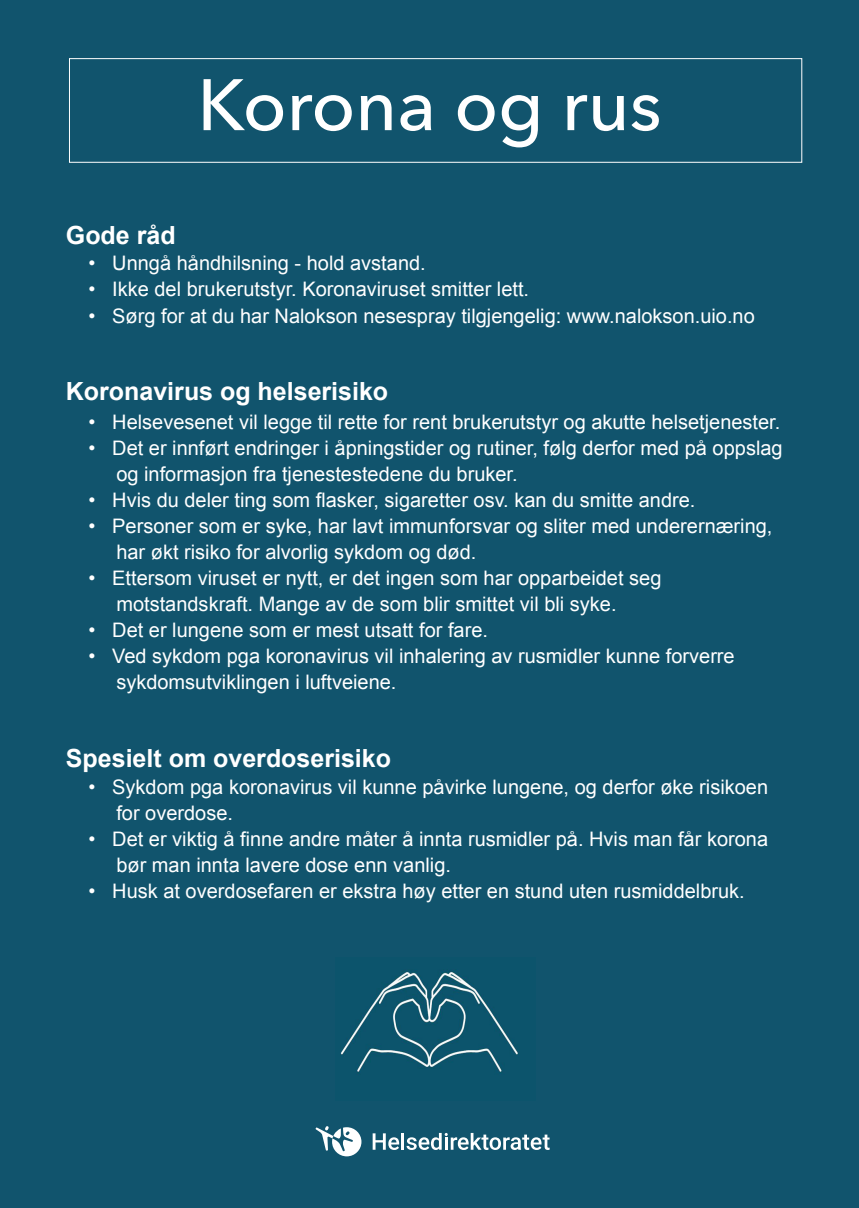
<style>
.page{position:relative;width:859px;height:1208px;background:#11546d}
.page>*{position:absolute;margin:0;border:0;box-sizing:border-box;transform-origin:0 0}
.t1{font:500 72px "Avenir Next";color:#fff}
.t2{font:700 25px "Arial";color:#fff}
.t3{font:20px/26px "Arial";color:#fff}
</style>
<div class="page">
<div style="left:69px;top:58px;width:733px;height:105px;border:1px solid #fff"></div>
<svg style="left:315px;top:1126px;width:46px;height:30px"></svg>
<svg style="left:373px;top:1133px;width:26px;height:17px"></svg>
<hr style="left:401px;top:1133px;width:3px;height:16px;background:#fff">
<svg style="left:406px;top:1133px;width:144px;height:17px"></svg>
<img style="left:336px;top:957px;width:199px;height:143px">
<p class="t1" style="left:197px;top:44px;width:466px">Korona og rus</p>
<p class="t2" style="left:66px;top:219px;width:111px">Gode råd</p>
<p class="t3" style="left:89px;top:251px;width:339px">• Unngå håndhilsning - hold avstand.</p>
<p class="t3" style="left:89px;top:277px;width:442px">• Ikke del brukerutstyr. Koronaviruset smitter lett.</p>
<p class="t3" style="left:89px;top:303px;width:668px">• Sørg for at du har Nalokson nesespray tilgjengelig: www.nalokson.uio.no</p>
<p class="t2" style="left:66px;top:374px;width:324px">Koronavirus og helserisiko</p>
<p class="t3" style="left:89px;top:409px;width:693px">• Helsevesenet vil legge til rette for rent brukerutstyr og akutte helsetjenester.</p>
<p class="t3" style="left:116px;top:435px;width:668px;text-indent:-28px">• Det er innført endringer i åpningstider og rutiner, følg derfor med på oppslag og informasjon fra tjenestestedene du bruker.</p>
<p class="t3" style="left:89px;top:487px;width:608px">• Hvis du deler ting som flasker, sigaretter osv. kan du smitte andre.</p>
<p class="t3" style="left:116px;top:513px;width:658px;text-indent:-28px">• Personer som er syke, har lavt immunforsvar og sliter med underernæring, har økt risiko for alvorlig sykdom og død.</p>
<p class="t3" style="left:89px;top:565px;width:574px">• Ettersom viruset er nytt, er det ingen som har opparbeidet seg</p>
<p class="t3" style="left:116px;top:591px;width:502px">motstandskraft. Mange av de som blir smittet vil bli syke.</p>
<p class="t3" style="left:89px;top:617px;width:401px">• Det er lungene som er mest utsatt for fare.</p>
<p class="t3" style="left:116px;top:643px;width:620px;text-indent:-28px">• Ved sykdom pga koronavirus vil inhalering av rusmidler kunne forverre sykdomsutviklingen i luftveiene.</p>
<p class="t2" style="left:66px;top:742px;width:327px">Spesielt om overdoserisiko</p>
<p class="t3" style="left:116px;top:774px;width:653px;text-indent:-28px">• Sykdom pga koronavirus vil kunne påvirke lungene, og derfor øke risikoen for overdose.</p>
<p class="t3" style="left:116px;top:826px;width:653px;text-indent:-28px">• Det er viktig å finne andre måter å innta rusmidler på. Hvis man får korona bør man innta lavere dose enn vanlig.</p>
<p class="t3" style="left:89px;top:878px;width:658px">• Husk at overdosefaren er ekstra høy etter en stund uten rusmiddelbruk.</p>
</div>
